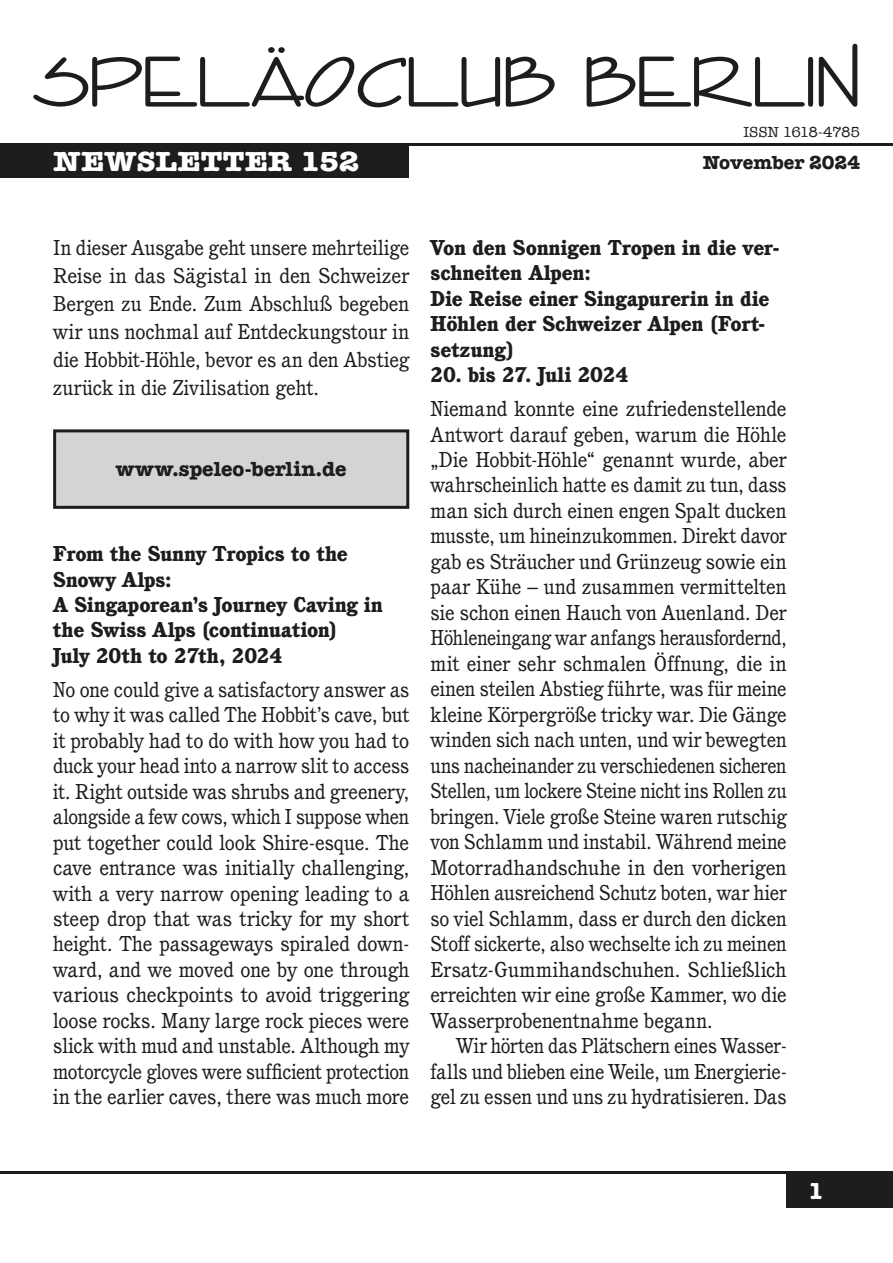
<style>
.page{position:relative;width:893px;height:1263px;background:#fff}
.page>*{position:absolute;margin:0;border:0;box-sizing:border-box;transform-origin:0 0}
.t1{font:75px "Enviro D";color:#1d1d1b;scale:1.13 1}
.t2{font:700 28.5px "American Typewriter";letter-spacing:-.005em;color:#fff;scale:1.1 1}
.t3{font:700 24px "American Typewriter";color:#fff}
.Body_1st_paragraph{font:21px/25.5px "Cushing";letter-spacing:-.005em;color:#1d1d1b;text-align:justify}
.Headline{font:800 21px/25.5px "Cushing";letter-spacing:.005em;color:#1d1d1b}
.Body_1st_paragraph-2{font:21px/25.5px "Cushing";letter-spacing:-.005em;color:#1d1d1b;text-align:justify;scale:.96 1}
.t4{font:700 21px "American Typewriter";color:#1d1d1b}
.t5{font:700 19.5px "American Typewriter";letter-spacing:-.005em;color:#1d1d1b}
.t6{font:15px "American Typewriter";letter-spacing:-.03em;color:#1d1d1b}
</style>
<div class="page">
<hr style="left:0;top:144px;width:893px;height:2px;background:#1d1d1b">
<div style="left:787px;top:1174px;width:106px;height:34px;background:#1d1d1b"></div>
<div style="left:0;top:144px;width:408px;height:34px;background:#1d1d1b"></div>
<hr style="left:0;top:1171px;width:893px;height:3px;background:#1d1d1b">
<div style="left:55px;top:431px;width:353px;height:76px;background:#d4d4d4"></div>
<div style="left:53px;top:429px;width:356px;height:80px;border:3px solid #1d1d1b"></div>
<h1 class="t1" style="left:33px;top:41px;width:734px">SPELÄOCLUB BERLIN</h1>
<p class="t6" style="left:743px;top:121px;width:118px">ISSN 1618-4785</p>
<h2 class="t2" style="left:53px;top:136px;width:280px">NEWSLETTER 152</h2>
<p class="t5" style="left:703px;top:145px;width:159px">November 2024</p>
<p class="Body_1st_paragraph" style="left:53px;top:233px;width:358px;line-height:28.2px">In dieser Ausgabe geht unsere mehrteilige Reise in das Sägistal in den Schweizer Bergen zu Ende. Zum Abschluß begeben wir uns nochmal auf Entdeckungstour in die Hobbit-Höhle, bevor es an den Abstieg zurück in die Zivilisation geht.</p>
<p class="t4" style="left:116px;top:451px;width:232px">www.speleo-berlin.de</p>
<p class="Headline" style="left:53px;top:540px;width:331px">From the Sunny Tropics to the<br>Snowy Alps:<br>A Singaporean’s Journey Caving in the Swiss Alps (continuation)<br>July 20th to 27th, 2024</p>
<p class="Body_1st_paragraph" style="left:53px;top:676px;width:358px">No one could give a satisfactory answer as to why it was called The Hobbit’s cave, but it probably had to do with how you had to duck your head into a narrow slit to access it. Right outside was shrubs and greenery, alongside a few cows, which I suppose when put together could look Shire-esque. The cave entrance was initially challenging, with a very narrow opening leading to a steep drop that was tricky for my short height. The passageways spiraled down&shy;ward, and we moved one by one through various checkpoints to avoid triggering loose rocks. Many large rock pieces were slick with mud and unstable. Although my motorcycle gloves were sufficient protection in the earlier caves, there was much more</p>
<p class="Headline" style="left:431px;top:234px;width:350px">Von den Sonnigen Tropen in die ver&shy;schneiten Alpen:<br>Die Reise einer Singapurerin in die<br>Höhlen der Schweizer Alpen (Fort&shy;setzung)</p>
<p class="Headline" style="left:431px;top:361px;width:199px">20. bis 27. Juli 2024</p>
<p class="Body_1st_paragraph" style="left:431px;top:396px;width:358px">Niemand konnte eine zufriedenstellende Antwort darauf geben, warum die Höhle „Die Hobbit-Höhle“ genannt wurde, aber wahrscheinlich hatte es damit zu tun, dass man sich durch einen engen Spalt ducken musste, um hineinzukommen. Direkt davor gab es Sträucher und Grünzeug sowie ein paar Kühe – und zusammen vermittelten sie schon einen Hauch von Auenland. Der Höhleneingang war anfangs herausfordernd, mit einer sehr schmalen Öffnung, die in einen steilen Abstieg führte, was für meine kleine Körpergröße tricky war. Die Gänge winden sich nach unten, und wir bewegten uns nacheinander zu verschiedenen sicheren Stellen, um lockere Steine nicht ins Rollen zu bringen. Viele große Steine waren rutschig von Schlamm und instabil. Während meine Motorradhandschuhe in den vorherigen Höhlen ausreichend Schutz boten, war hier so viel Schlamm, dass er durch den dicken Stoff sickerte, also wechselte ich zu meinen Ersatz-Gummihandschuhen. Schließlich erreichten wir eine große Kammer, wo die Wasserprobenentnahme begann.</p>
<p class="Body_1st_paragraph-2" style="left:431px;top:1033px;width:372px;text-indent:26px">Wir hörten das Plätschern eines Wasser&shy;falls und blieben eine Weile, um Energierie&shy;gel zu essen und uns zu hydratisieren. Das</p>
<p class="t3" style="left:808px;top:1170px;width:17px">1</p>
</div>
